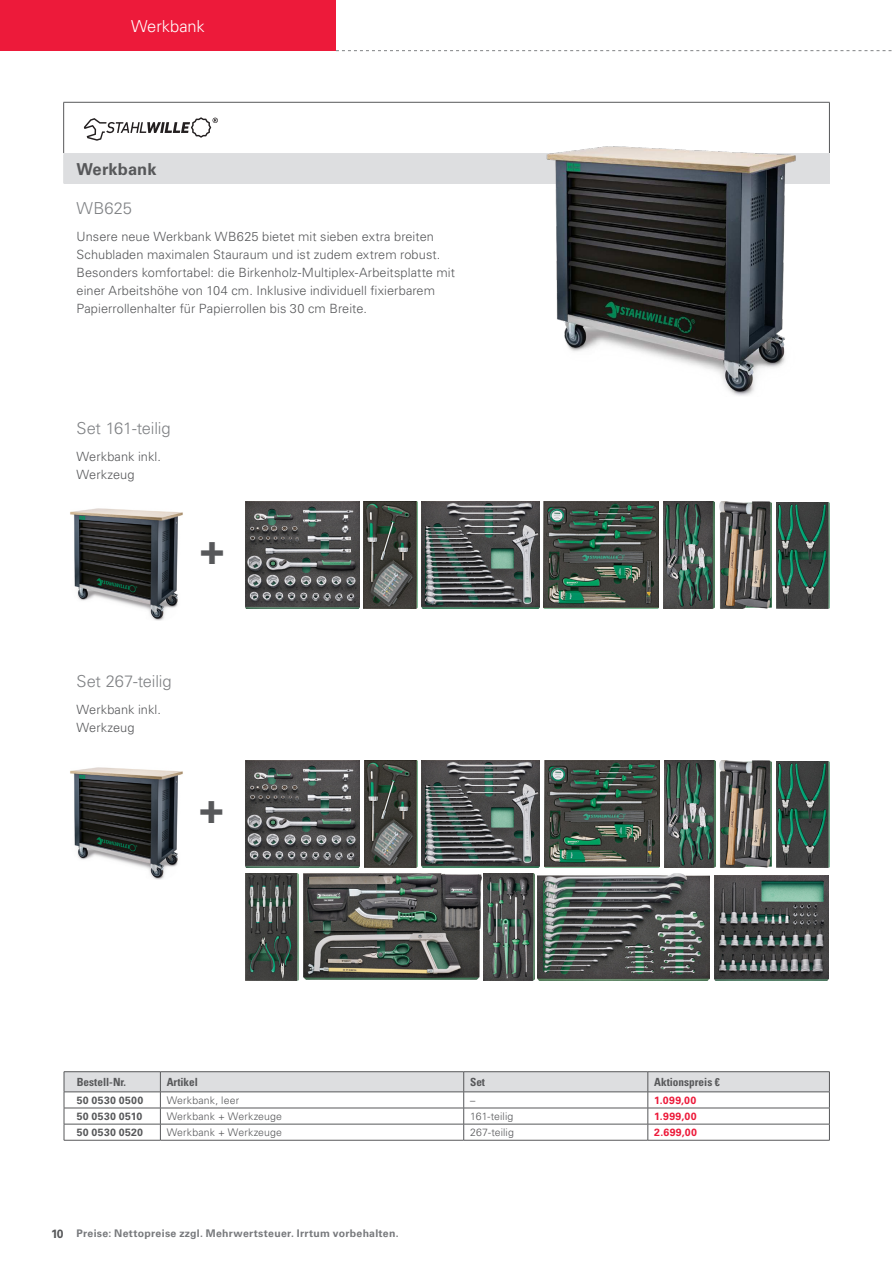
<style>
.page{position:relative;width:893px;height:1263px;background:#fff}
.page>*{position:absolute;margin:0;border:0;box-sizing:border-box;transform-origin:0 0}
.t1{font:700 41.1px "Univers LT Std";color:#57585a}
.t2{font:300 16.5px "Univers LT Std";letter-spacing:-.01em;color:#808285}
.t3{font:700 16.5px "Univers LT Std";letter-spacing:.005em;color:#57585a}
.t4{font:300 16.5px "Univers LT Std";letter-spacing:-.005em;color:#fff}
.t5{font:300 12.75px/18px "Univers LT Std";letter-spacing:.005em;color:#57585a}
.t6{font:700 condensed 11.25px "Univers LT Std";color:#57585a}
.t7{font:300 10.5px "Univers LT Std";letter-spacing:.015em;color:#57585a}
.t8{font:700 10.5px "Univers LT Std";letter-spacing:.03em;color:#787a7d}
.t9{font:700 10.5px "Univers LT Std";letter-spacing:.025em;color:#57585a}
.t10{font:700 10.5px "Univers LT Std";letter-spacing:.035em;color:#ed1a3a}
.s1{font-size:12px;color:#57585a}
</style>
<div class="page">
<div style="left:0;top:0;width:336px;height:51px;background:#ed1a3a"></div>
<svg style="left:336px;top:50px;width:556px;height:1px"></svg>
<div style="left:64px;top:154px;width:765px;height:30px;background:#dddee0"></div>
<hr style="left:63px;top:102px;width:1px;height:51px;background:#57585a">
<hr style="left:63px;top:102px;width:767px;height:1px;background:#57585a">
<hr style="left:829px;top:102px;width:1px;height:51px;background:#57585a">
<hr style="left:63px;top:153px;width:767px;height:2px;background:#dddee0">
<svg style="left:63px;top:155px;width:1px;height:29px"></svg>
<svg style="left:829px;top:155px;width:1px;height:29px"></svg>
<svg style="left:84px;top:117px;width:134px;height:24px"></svg>
<img style="left:546px;top:146px;width:250px;height:250px">
<img style="left:70px;top:508px;width:113px;height:113px">
<img style="left:70px;top:767px;width:113px;height:113px">
<img style="left:544px;top:502px;width:115px;height:107px">
<img style="left:544px;top:761px;width:115px;height:107px">
<img style="left:364px;top:502px;width:53px;height:107px">
<img style="left:364px;top:761px;width:53px;height:107px">
<img style="left:421px;top:502px;width:118px;height:107px">
<img style="left:422px;top:761px;width:118px;height:107px">
<img style="left:245px;top:502px;width:114px;height:107px">
<img style="left:245px;top:761px;width:114px;height:107px">
<img style="left:664px;top:502px;width:51px;height:107px">
<img style="left:664px;top:761px;width:51px;height:107px">
<img style="left:719px;top:502px;width:52px;height:107px">
<img style="left:720px;top:761px;width:51px;height:107px">
<img style="left:776px;top:502px;width:54px;height:107px">
<img style="left:777px;top:761px;width:53px;height:107px">
<img style="left:246px;top:874px;width:53px;height:106px">
<img style="left:303px;top:873px;width:178px;height:107px">
<img style="left:484px;top:874px;width:51px;height:106px">
<img style="left:538px;top:874px;width:171px;height:106px">
<img style="left:714px;top:875px;width:115px;height:105px">
<hr style="left:64px;top:1071px;width:96px;height:1px;background:#57585a">
<hr style="left:160px;top:1071px;width:304px;height:1px;background:#57585a">
<hr style="left:464px;top:1071px;width:184px;height:1px;background:#57585a">
<hr style="left:648px;top:1071px;width:182px;height:1px;background:#57585a">
<hr style="left:161px;top:1140px;width:303px;height:1px;background:#57585a">
<hr style="left:464px;top:1140px;width:184px;height:1px;background:#57585a">
<hr style="left:648px;top:1140px;width:182px;height:1px;background:#57585a">
<svg style="left:64px;top:1072px;width:766px;height:68px"></svg>
<hr style="left:64px;top:1140px;width:97px;height:1px;background:#57585a">
<p class="t4" style="left:131px;top:16px;width:75px">Werkbank</p>
<p class="t3" style="left:76px;top:162px;width:82px">Werkbank</p>
<p class="t2" style="left:77px;top:199px;width:57px">WB625</p>
<p class="t5" style="left:77px;top:228px;width:380px">Unsere neue Werkbank WB625 bietet mit sieben extra breiten Schubladen maximalen Stauraum und ist zudem extrem robust.<br>Besonders komfortabel: die Birkenholz-Multiplex-Arbeitsplatte mit einer Arbeitshöhe von 104 cm. Inklusive individuell fixierbarem Papierrollenhalter für Papierrollen bis 30 cm Breite.</p>
<p class="t2" style="left:77px;top:419px;width:96px">Set 161-teilig</p>
<p class="t5" style="left:77px;top:448px;width:86px">Werkbank inkl.<br>Werkzeug</p>
<h1 class="t1" style="left:200px;top:534px;width:25px">+</h1>
<p class="t2" style="left:77px;top:671px;width:97px">Set 267-teilig</p>
<p class="t5" style="left:77px;top:700px;width:86px">Werkbank inkl.<br>Werkzeug</p>
<h1 class="t1" style="left:199px;top:793px;width:25px">+</h1>
<p class="t6" style="left:77px;top:1077px;width:51px">Bestell-Nr.</p>
<p class="t6" style="left:167px;top:1077px;width:33px">Artikel</p>
<p class="t6" style="left:470px;top:1077px;width:17px">Set</p>
<p class="t6" style="left:654px;top:1077px;width:67px">Aktionspreis €</p>
<p class="t9" style="left:77px;top:1096px;width:68px">50 0530 0500</p>
<p class="t7" style="left:167px;top:1094px;width:74px">Werkbank, leer</p>
<p class="t7" style="left:470px;top:1094px;width:7px">–</p>
<p class="t10" style="left:654px;top:1096px;width:44px">1.099,00</p>
<p class="t9" style="left:77px;top:1112px;width:67px">50 0530 0510</p>
<p class="t7" style="left:167px;top:1110px;width:117px">Werkbank + Werkzeuge</p>
<p class="t7" style="left:470px;top:1110px;width:45px">161-teilig</p>
<p class="t10" style="left:654px;top:1112px;width:44px">1.999,00</p>
<p class="t9" style="left:77px;top:1128px;width:68px">50 0530 0520</p>
<p class="t7" style="left:167px;top:1126px;width:117px">Werkbank + Werkzeuge</p>
<p class="t7" style="left:470px;top:1126px;width:45px">267-teilig</p>
<p class="t10" style="left:654px;top:1128px;width:44px">2.699,00</p>
<p class="t8" style="left:51px;top:1230px;width:349px"><span class="s1">10</span> Preise: Nettopreise zzgl. Mehrwertsteuer. Irrtum vorbehalten.</p>
</div>
